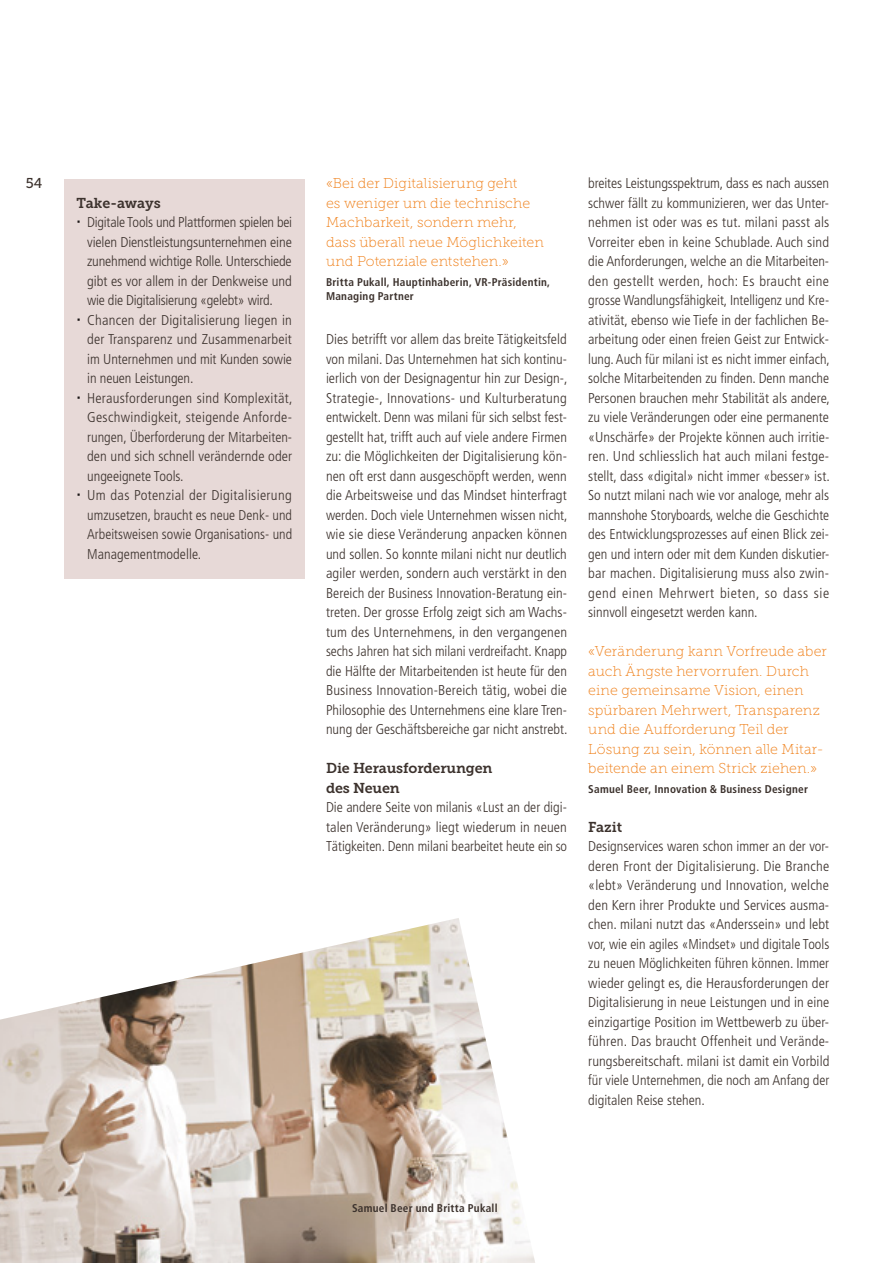
<style>
.page{position:relative;width:893px;height:1263px;background:#fff}
.page>*{position:absolute;margin:0;border:0;box-sizing:border-box;transform-origin:0 0}
.t1{font:300 condensed 14.25px/19.5px "Frutiger";color:#3c322d;text-align:justify}
.t2{font:14.25px/19.5px "Museo Slab 100";letter-spacing:.005em;color:#ef7d14}
.t3{font:14.25px/19.5px "Museo Slab 700";letter-spacing:-.01em;color:#3c322d}
.t4{font:14.25px "Museo Slab 500";color:#3c322d}
.t5{font:700 condensed 11.25px/14.7px "Frutiger";letter-spacing:.02em;color:#3c322d}
</style>
<div class="page">
<div style="left:64px;top:179px;width:241px;height:399px;background:#e7d9d7"></div>
<img style="left:0;top:918px;width:535px;height:345px">
<p class="t4" style="left:26px;top:175px;width:18px">54</p>
<p class="t3" style="left:77px;top:193px;width:86px">Take-aways</p>
<p class="t1" style="left:87px;top:213px;width:207px;text-align:left">Digitale Tools und Plattformen spielen bei vielen Dienstleistungsunternehmen eine zunehmend wichtige Rolle. Unterschiede gibt es vor allem in der Denkweise und wie die Digitalisierung «gelebt» wird.<br>Chancen der Digitalisierung liegen in der Transparenz und Zusammenarbeit im Unternehmen und mit Kunden sowie in neuen Leistungen.<br>Herausforderungen sind Komplexität, Geschwindigkeit, steigende Anforde&shy;rungen, Überforderung der Mitarbeiten&shy;den und sich schnell verändernde oder ungeeignete Tools.<br>Um das Potenzial der Digitalisierung umzusetzen, braucht es neue Denk- und Arbeitsweisen sowie Organisations- und Managementmodelle.</p>
<p class="t2" style="left:326px;top:174px;width:219px">«Bei der Digitalisierung geht<br>es weniger um die technische<br>Machbarkeit, sondern mehr, dass überall neue Möglichkeiten und Potenziale entstehen. »</p>
<p class="t5" style="left:326px;top:275px;width:226px">Britta Pukall, Hauptinhaberin, VR-Präsidentin,<br>Managing Partner</p>
<p class="t1" style="left:326px;top:330px;width:243px">Dies betrifft vor allem das breite Tätigkeitsfeld von milani. Das Unternehmen hat sich kontinu&shy;ierlich von der Designagentur hin zur Design-, Strategie-, Innovations- und Kulturberatung entwickelt. Denn was milani für sich selbst fest&shy;gestellt hat, trifft auch auf viele andere Firmen zu: die Möglichkeiten der Digitalisierung kön&shy;nen oft erst dann ausgeschöpft werden, wenn die Arbeitsweise und das Mindset hinterfragt werden. Doch viele Unternehmen wissen nicht, wie sie diese Veränderung anpacken können und sollen. So konnte milani nicht nur deutlich agiler werden, sondern auch verstärkt in den Bereich der Business Innovation-Beratung ein&shy;treten. Der grosse Erfolg zeigt sich am Wachs&shy;tum des Unternehmens, in den vergangenen sechs Jahren hat sich milani verdreifacht. Knapp die Hälfte der Mitarbeitenden ist heute für den Business Innovation-Bereich tätig, wobei die Philosophie des Unternehmens eine klare Tren&shy;nung der Geschäftsbereiche gar nicht anstrebt.</p>
<p class="t3" style="left:326px;top:759px;width:168px">Die Herausforderungen des Neuen</p>
<p class="t1" style="left:326px;top:798px;width:243px">Die andere Seite von milanis «Lust an der digi&shy;talen Veränderung» liegt wiederum in neuen Tätigkeiten. Denn milani bearbeitet heute ein so</p>
<p class="t1" style="left:588px;top:174px;width:243px">breites Leistungsspektrum, dass es nach aussen schwer fällt zu kommunizieren, wer das Unter&shy;nehmen ist oder was es tut. milani passt als Vorreiter eben in keine Schublade. Auch sind die Anforderungen, welche an die Mitarbeiten&shy;den gestellt werden, hoch: Es braucht eine grosse Wandlungsfähigkeit, Intelligenz und Kre&shy;ativität, ebenso wie Tiefe in der fachlichen Be&shy;arbeitung oder einen freien Geist zur Entwick&shy;lung. Auch für milani ist es nicht immer einfach, solche Mitarbeitenden zu finden. Denn manche Personen brauchen mehr Stabilität als andere, zu viele Veränderungen oder eine permanente «Unschärfe» der Projekte können auch irritie&shy;ren. Und schliesslich hat auch milani festge&shy;stellt, dass «digital» nicht immer «besser» ist.<br>So nutzt milani nach wie vor analoge, mehr als mannshohe Storyboards, welche die Geschichte des Entwicklungsprozesses auf einen Blick zei&shy;gen und intern oder mit dem Kunden diskutier&shy;bar machen. Digitalisierung muss also zwin&shy;gend einen Mehrwert bieten, so dass sie sinnvoll eingesetzt werden kann.</p>
<p class="t2" style="left:588px;top:642px;width:240px">«Veränderung kann Vorfreude aber auch Ängste hervorrufen. Durch eine gemeinsame Vision, einen spürbaren Mehrwert, Transparenz und die Aufforderung Teil der<br>Lösung zu sein, können alle Mitar&shy;beitende an einem Strick ziehen. »</p>
<p class="t5" style="left:588px;top:782px;width:221px">Samuel Beer, Innovation &amp; Business Designer</p>
<p class="t3" style="left:588px;top:817px;width:35px">Fazit</p>
<p class="t1" style="left:588px;top:837px;width:243px">Designservices waren schon immer an der vor&shy;deren Front der Digitalisierung. Die Branche «lebt» Veränderung und Innovation, welche den Kern ihrer Produkte und Services ausma&shy;chen. milani nutzt das «Anderssein» und lebt vor, wie ein agiles «Mindset» und digitale Tools zu neuen Möglichkeiten führen können. Immer wieder gelingt es, die Herausforderungen der Digitalisierung in neue Leistungen und in eine einzigartige Position im Wettbewerb zu über&shy;führen. Das braucht Offenheit und Verände&shy;rungsbereitschaft. milani ist damit ein Vorbild für viele Unternehmen, die noch am Anfang der digitalen Reise stehen.</p>
<p class="t5" style="left:352px;top:1201px;width:147px">Samuel Beer und Britta Pukall</p>
</div>
